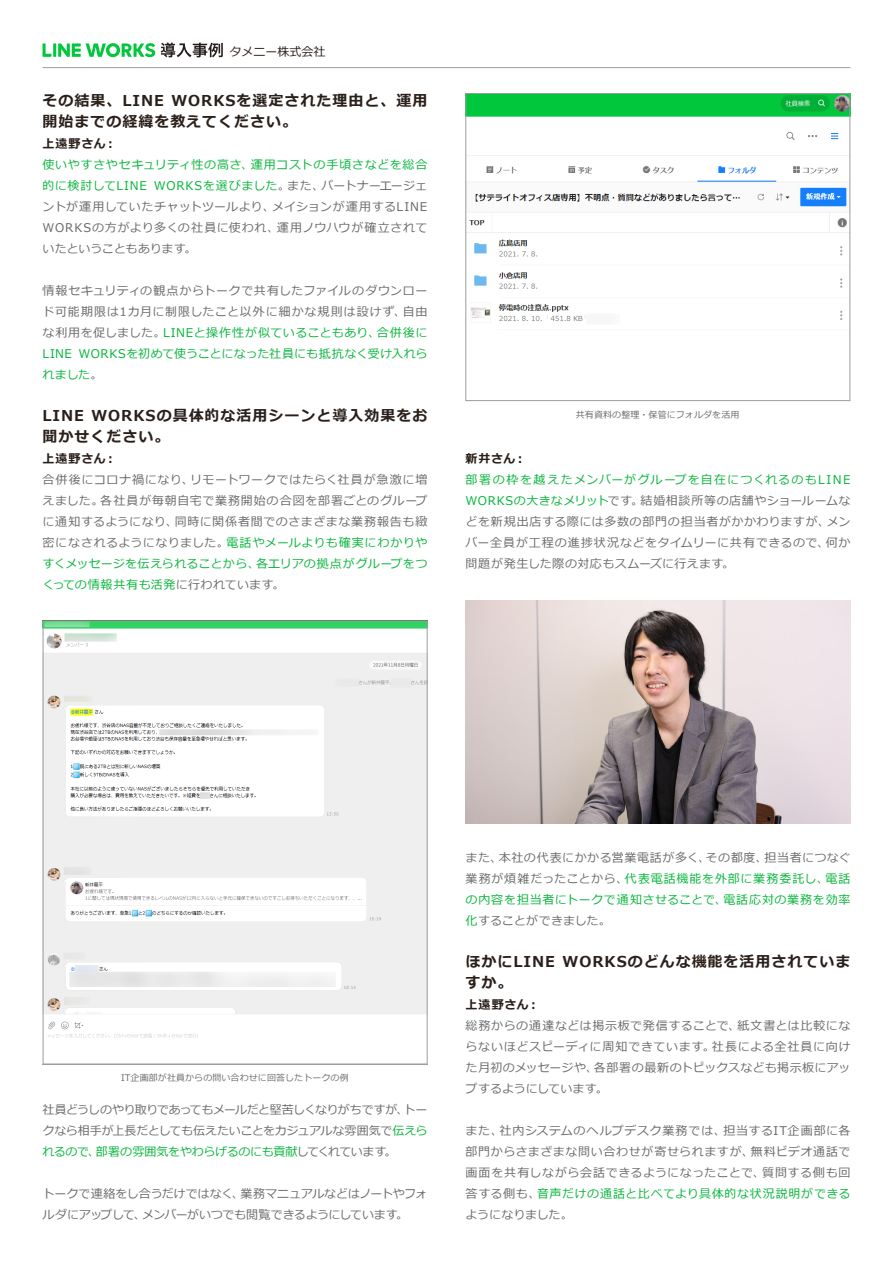
<style>
.page{position:relative;width:893px;height:1263px;background:#fff}
.page>*{position:absolute;margin:0;border:0;box-sizing:border-box;transform-origin:0 0}
.t1{font:700 15px/21px "Meiryo";letter-spacing:.065em;color:#2b2019}
.t2{font:12px/21px "Meiryo";letter-spacing:.035em;color:#6a6a6a}
.t3{font:12px/21px "Meiryo";letter-spacing:.04em;color:#07b53b}
.t4{font:12px/21px "Meiryo";letter-spacing:.055em;color:#6a6a6a}
.t5{font:12px/21px "Meiryo";letter-spacing:.065em;color:#6a6a6a}
.t6{font:12px/21px "Meiryo";letter-spacing:-.02em;color:#6a6a6a}
.t7{font:12px "Meiryo";letter-spacing:.07em;color:#07b53b}
.t8{font:12px "Meiryo";letter-spacing:-.015em;color:#6a6a6a}
.t9{font:12px "Meiryo";letter-spacing:-.055em;color:#6a6a6a}
.t10{font:12px "Meiryo";letter-spacing:.105em;color:#07b53b}
.t11{font:12px "Meiryo";letter-spacing:.015em;color:#07b53b}
.t12{font:12px "Meiryo";letter-spacing:.06em;color:#6a6a6a}
.t13{font:12px "Meiryo";letter-spacing:-.03em;color:#07b53b}
.t14{font:700 12px "Meiryo";letter-spacing:.06em;color:#2b2019}
.t15{font:12px/21px "Meiryo";color:#6a6a6a}
.t16{font:12px "Meiryo";letter-spacing:-.025em;color:#6a6a6a}
.t17{font:12px "Meiryo";letter-spacing:.075em;color:#07b53b}
.t18{font:12px/21px "Meiryo";letter-spacing:-.01em;color:#6a6a6a}
.t19{font:12px "Meiryo";letter-spacing:-.005em;color:#6a6a6a}
.t20{font:12px "Meiryo";letter-spacing:-.04em;color:#6a6a6a}
.t21{font:12px "Meiryo";color:#2b2019}
.t22{font:9px "Meiryo";letter-spacing:.01em;color:#6b6b6b}
.s1{color:#6a6a6a}
.s2{color:#07b53b}
</style>
<div class="page">
<hr style="left:43px;top:67px;width:807px;height:1px;background:#9e9e9e">
<svg style="left:161px;top:43px;width:62px;height:14px"></svg>
<svg style="left:43px;top:43px;width:112px;height:14px"></svg>
<img style="left:45px;top:623px;width:380px;height:416px">
<img style="left:466px;top:601px;width:384px;height:223px">
<img style="left:468px;top:95px;width:380px;height:228px">
<div style="left:466px;top:93px;width:384px;height:308px;border:1px solid #9d9c9c"></div>
<p class="t21" style="left:230px;top:43px;width:97px">タメニー株式会社</p>
<p class="t1" style="left:43px;top:91px;width:256px">その結果、LINE<br>開始までの経緯を教えてください。</p>
<p class="t14" style="left:43px;top:135px;width:75px">上遠野さん：</p>
<p class="t7" style="left:251px;top:157px;width:178px">運用コストの手頃さなどを総合</p>
<p class="t1" style="left:171px;top:91px;width:257px">WORKSを選定された理由と、運用</p>
<p class="t3" style="left:43px;top:155px;width:212px">使いやすさやセキュリティ性の高さ、</p>
<p class="t3" style="left:43px;top:176px;width:106px">的に検討してLINE</p>
<p class="t7" style="left:154px;top:178px;width:138px">WORKSを選びました<span class="s1">。</span></p>
<p class="t19" style="left:322px;top:178px;width:107px">パートナーエージェ</p>
<p class="t2" style="left:287px;top:176px;width:38px">また、</p>
<p class="t2" style="left:43px;top:197px;width:234px">ントが運用していたチャットツールより、</p>
<p class="t2" style="left:272px;top:197px;width:157px">メイションが運用するLINE</p>
<p class="t2" style="left:43px;top:218px;width:238px">WORKSの方がより多くの社員に使われ、いたということもあります。</p>
<p class="t2" style="left:43px;top:281px;width:386px;text-align:right">情報セキュリティの観点からトークで共有したファイルのダウンロー自由</p>
<p class="t2" style="left:277px;top:218px;width:152px">運用ノウハウが確立されて</p>
<p class="t5" style="left:43px;top:302px;width:365px">ド可能期限は1カ月に制限したこと以外に細かな規則は設けず、</p>
<p class="t3" style="left:377px;top:323px;width:52px">合併後に</p>
<p class="t3" style="left:163px;top:323px;width:219px">LINEと操作性が似ていることもあり、</p>
<p class="t2" style="left:43px;top:323px;width:125px">な利用を促しました。</p>
<p class="t11" style="left:78px;top:346px;width:350px">WORKSを初めて使うことになった社員にも抵抗なく受け入れら</p>
<p class="t3" style="left:43px;top:344px;width:62px">LINE<br>れました<span class="s1">。</span></p>
<p class="t1" style="left:92px;top:406px;width:337px">WORKSの具体的な活用シーンと導入効果をお</p>
<p class="t1" style="left:43px;top:406px;width:128px">LINE<br>聞かせください。</p>
<p class="t14" style="left:43px;top:450px;width:75px">上遠野さん：</p>
<p class="t4" style="left:190px;top:470px;width:239px">リモートワークではたらく社員が急激に増</p>
<p class="t5" style="left:100px;top:470px;width:329px;text-indent:-58px">合併後にコロナ禍になり、<br>各社員が毎朝自宅で業務開始の合図を部署ごとのグループ</p>
<p class="t2" style="left:43px;top:491px;width:62px">えました。</p>
<p class="t4" style="left:175px;top:512px;width:254px">同時に関係者間でのさまざまな業務報告も緻</p>
<p class="t2" style="left:43px;top:512px;width:137px">に通知するようになり、</p>
<p class="t3" style="left:226px;top:533px;width:202px">電話やメールよりも確実にわかりや</p>
<p class="t2" style="left:43px;top:533px;width:188px">密になされるようになりました。</p>
<p class="t3" style="left:256px;top:554px;width:173px">各エリアの拠点がグループをつ</p>
<p class="t3" style="left:43px;top:554px;width:243px">すくメッセージを伝えられることから、<br>くっての情報共有も活発<span class="s1">に行われています。</span></p>
<p class="t22" style="left:576px;top:408px;width:165px">共有資料の整理・保管にフォルダを活用</p>
<p class="t14" style="left:466px;top:450px;width:62px">新井さん：</p>
<p class="t10" style="left:466px;top:472px;width:386px">部署の枠を越えたメンバーがグループを自在につくれるのもLINE</p>
<p class="t2" style="left:640px;top:491px;width:211px">結婚相談所等の店舗やショールームな</p>
<p class="t3" style="left:466px;top:491px;width:179px">WORKSの大きなメリット<span class="s1">です。</span></p>
<p class="t2" style="left:826px;top:512px;width:26px;text-indent:-360px">どを新規出店する際には多数の部門の担当者がかかわりますが、<br>何か</p>
<p class="t2" style="left:827px;top:512px;width:25px">メン</p>
<p class="t2" style="left:466px;top:533px;width:365px">バー全員が工程の進捗状況などをタイムリーに共有できるので、問題が発生した際の対応もスムーズに行えます。</p>
<p class="t22" style="left:121px;top:1072px;width:229px">IT企画部が社員からの問い合わせに回答したトークの例</p>
<p class="t9" style="left:43px;top:1102px;width:368px">社員どうしのやり取りであってもメールだと堅苦しくなりがちですが、</p>
<p class="t8" style="left:43px;top:1123px;width:386px">クなら相手が上長だとしても伝えたいことをカジュアルな雰囲気で<span class="s2">伝えら</span></p>
<p class="t2" style="left:384px;top:1142px;width:13px">。</p>
<p class="t2" style="left:404px;top:1100px;width:25px">トー</p>
<p class="t13" style="left:96px;top:1144px;width:292px">部署の雰囲気をやわらげるのにも貢献<span class="s1">してくれています</span></p>
<p class="t3" style="left:43px;top:1142px;width:59px">れるので、</p>
<p class="t6" style="left:142px;top:1184px;width:267px;text-indent:-100px">トークで連絡をし合うだけではなく、<br>メンバーがいつでも閲覧できるようにしています。</p>
<p class="t16" style="left:240px;top:1186px;width:188px">業務マニュアルなどはノートやフォ</p>
<p class="t20" style="left:43px;top:1207px;width:105px">ルダにアップして、</p>
<p class="t2" style="left:499px;top:848px;width:213px">本社の代表にかかる営業電話が多く、</p>
<p class="t2" style="left:705px;top:848px;width:63px">その都度、</p>
<p class="t2" style="left:765px;top:848px;width:87px">担当者につなぐ</p>
<p class="t2" style="left:466px;top:848px;width:38px">また、</p>
<p class="t4" style="left:466px;top:869px;width:164px">業務が煩雑だったことから、</p>
<p class="t17" style="left:625px;top:871px;width:205px">代表電話機能を外部に業務委託し、</p>
<p class="t3" style="left:825px;top:869px;width:26px">電話</p>
<p class="t3" style="left:466px;top:890px;width:263px">の内容を担当者にトークで通知させることで、化<span class="s1">することができました。</span></p>
<p class="t1" style="left:563px;top:952px;width:289px">WORKSのどんな機能を活用されていま</p>
<p class="t7" style="left:723px;top:892px;width:129px">電話応対の業務を効率</p>
<p class="t1" style="left:466px;top:952px;width:91px">ほかにLINEすか。</p>
<p class="t14" style="left:466px;top:996px;width:75px">上遠野さん：</p>
<p class="t4" style="left:712px;top:1016px;width:140px;text-indent:-246px">総務からの通達などは掲示板で発信することで、<br>社長による全社員に向け</p>
<p class="t12" style="left:737px;top:1018px;width:115px">紙文書とは比較にな</p>
<p class="t2" style="left:594px;top:1037px;width:258px;text-indent:-128px">らないほどスピーディに周知できています。<br>各部署の最新のトピックスなども掲示板にアッ</p>
<p class="t15" style="left:466px;top:1058px;width:144px">た月初のメッセージや、プするようにしています。</p>
<p class="t12" style="left:499px;top:1123px;width:228px">社内システムのヘルプデスク業務では、</p>
<p class="t2" style="left:723px;top:1121px;width:129px">担当するIT企画部に各</p>
<p class="t2" style="left:466px;top:1121px;width:39px">また、</p>
<p class="t2" style="left:751px;top:1142px;width:101px">無料ビデオ通話で</p>
<p class="t2" style="left:466px;top:1142px;width:290px">部門からさまざまな問い合わせが寄せられますが、</p>
<p class="t2" style="left:466px;top:1163px;width:301px">画面を共有しながら会話できるようになったことで、</p>
<p class="t3" style="left:537px;top:1184px;width:315px">音声だけの通話と比べてより具体的な状況説明ができる</p>
<p class="t5" style="left:762px;top:1163px;width:90px">質問する側も回</p>
<p class="t18" style="left:466px;top:1184px;width:109px">答する側も、<br>ようになりました。</p>
</div>
